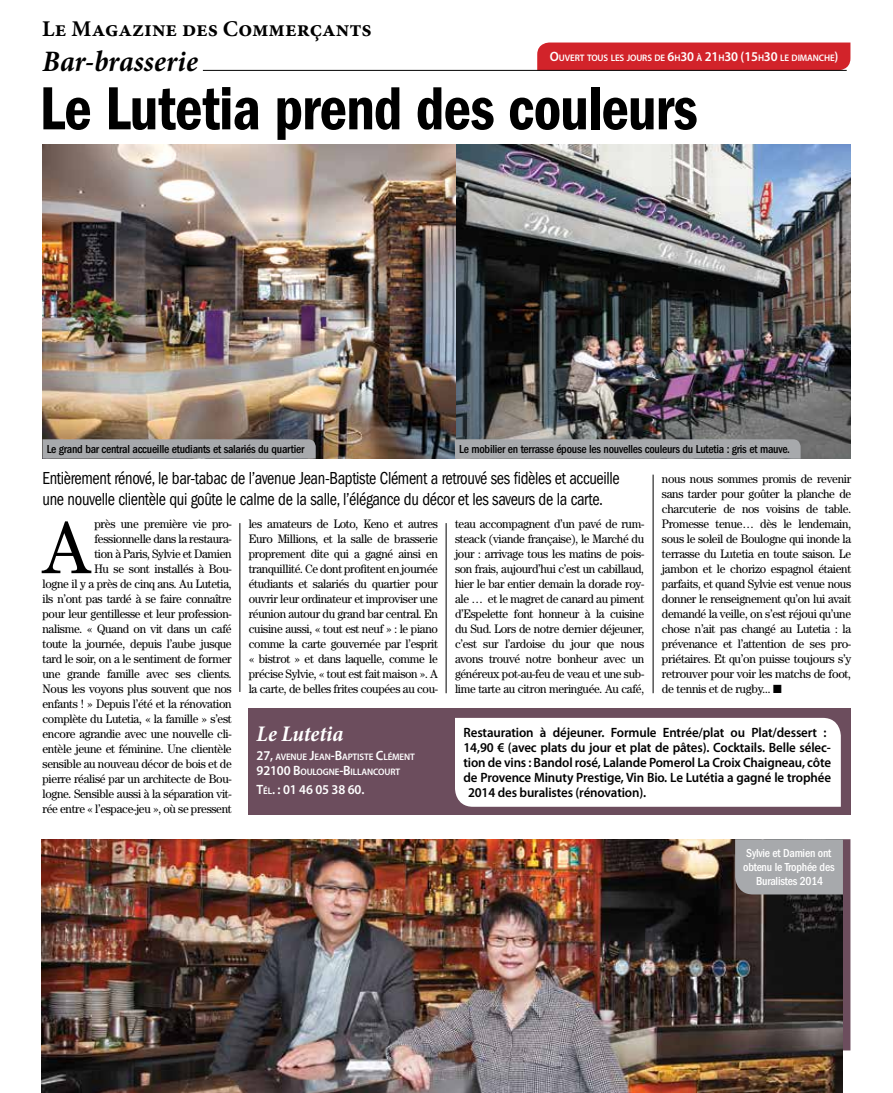
<style>
.page{position:relative;width:893px;height:1093px;background:#fff}
.page>*{position:absolute;margin:0;border:0;box-sizing:border-box;transform-origin:0 0}
.t1{font:74.85px "Century Std";color:#000;scale:.96 1}
.t2{font:63px "ITC Franklin Gothic Std Dm Cd";letter-spacing:-.015em;color:#000;scale:.95 1}
.t3{font:italic 700 condensed 30px "Minion Pro";letter-spacing:.005em;color:#000}
.t4{font:700 22.5px "Minion Pro";color:#000}
.t5{font:italic 700 condensed 22.5px "Minion Pro";color:#fff}
.t6{font:condensed 18px/20.5px "ITC Franklin Gothic Std";letter-spacing:-.02em;color:#000;scale:.91 1}
.t7{font:600 13.5px "Myriad Pro";letter-spacing:-.01em;color:#000;scale:.96 1}
.t8{font:600 13.5px "Myriad Pro";letter-spacing:-.01em;color:#fff;scale:.96 1}
.t9{font:12.3px/15px "Century Std";letter-spacing:-.025em;color:#000;text-align:justify;scale:.94 1}
.t10{font:12.3px/15px "Century Std";letter-spacing:-.025em;color:#000;text-align:right;scale:.96 1}
.t11{font:500 condensed 12px "ITC Franklin Gothic Std";letter-spacing:-.02em;color:#000}
.t12{font:500 condensed 12px/14.2px "ITC Franklin Gothic Std";letter-spacing:-.02em;color:#fff;text-align:center}
.t13{font:600 9.45px/15px "Myriad Pro";letter-spacing:-.015em;color:#fff;scale:.96 1}
.s1{font-size:13.5px}
.s2{font-size:9.45px}
</style>
<div class="page">
<div style="left:248px;top:708px;width:602px;height:107px;background:#6c4d5d"></div>
<div style="left:455px;top:718px;width:386px;height:89px;background:#fff"></div>
<div style="left:843px;top:839px;width:7px;height:211px;background:#6c4d5d"></div>
<img style="left:42px;top:839px;width:801px;height:254px">
<hr style="left:239px;top:523px;width:1px;height:169px;background:#000">
<hr style="left:446px;top:523px;width:1px;height:170px;background:#000">
<hr style="left:653px;top:475px;width:1px;height:218px;background:#000">
<div style="left:537px;top:43px;width:313px;height:27px;background:#d2232a"></div>
<hr style="left:203px;top:70px;width:644px;height:1px;background:#000">
<div style="left:735px;top:839px;width:108px;height:55px;background:#a7a9ac"></div>
<img style="left:43px;top:144px;width:807px;height:315px">
<svg style="left:455px;top:439px;width:346px;height:20px"></svg>
<svg style="left:42px;top:439px;width:274px;height:20px"></svg>
<h3 class="t4" style="left:42px;top:13px;width:331px">Le Magazine des Commerçants</h3>
<h3 class="t3" style="left:43px;top:41px;width:157px">Bar-brasserie</h3>
<p class="t13" style="left:550px;top:50px;width:302px"><span class="s1">O</span>UVERT TOUS LES JOURS DE <span class="s1">6</span>H<span class="s1">30</span> À <span class="s1">21</span>H<span class="s1">30 (15</span>H<span class="s1">30</span> LE DIMANCHE<span class="s1">)</span></p>
<h2 class="t2" style="left:40px;top:72px;width:694px">Le Lutetia prend des couleurs</h2>
<p class="t11" style="left:47px;top:442px;width:259px">Le grand bar central accueille etudiants et salariés du quartier</p>
<p class="t11" style="left:459px;top:442px;width:332px">Le mobilier en terrasse épouse les nouvelles couleurs du Lutetia : gris et mauve.</p>
<h3 class="t6" style="left:43px;top:468px;width:636px">Entièrement rénové, le bar-tabac de l’avenue Jean-Baptiste Clément a retrouvé ses fidèles et accueille une nouvelle clientèle qui goûte le calme de la salle, l’élégance du décor et les saveurs de la carte.</h3>
<p class="t9" style="left:662px;top:471px;width:203px">nous nous sommes promis de revenir sans tarder pour goûter la planche de charcuterie de nos voisins de table.<br>Promesse tenue… dès le lendemain, sous le soleil de Boulogne qui inonde la terrasse du Lutetia en toute saison. Le jambon et le chorizo espagnol étaient parfaits, et quand Sylvie est venue nous donner le renseignement qu’on lui avait demandé la veille, on s’est réjoui qu’une chose n’ait pas changé au Lutetia : la prévenance et l’attention de ses pro&shy;priétaires. Et qu’on puisse toujours s’y retrouver pour voir les matchs de foot, de tennis et de rugby... ■</p>
<p class="t9" style="left:249px;top:516px;width:203px">les amateurs de Loto, Keno et autres Euro Millions, et la salle de brasserie proprement dite qui a gagné ainsi en tranquillité. Ce dont profitent en journée étudiants et salariés du quartier pour ouvrir leur ordinateur et improviser une réunion autour du grand bar central. En cuisine aussi, « tout est neuf » : le piano comme la carte gouvernée par l’esprit « bistrot » et dans laquelle, comme le précise Sylvie, « tout est fait maison ». A la carte, de belles frites coupées au cou-</p>
<p class="t9" style="left:455px;top:516px;width:203px">teau accompagnent d’un pavé de rum&shy;steack (viande française), le Marché du jour : arrivage tous les matins de pois&shy;son frais, aujourd’hui c’est un cabillaud, hier le bar entier demain la dorade roy&shy;ale … et le magret de canard au piment d’Espelette font honneur à la cuisine du Sud. Lors de notre dernier déjeuner, c’est sur l’ardoise du jour que nous avons trouvé notre bonheur avec un généreux pot-au-feu de veau et une sub&shy;lime tarte au citron meringuée. Au café,</p>
<p class="t10" style="left:43px;top:516px;width:199px">près une première vie pro&shy;fessionnelle dans la restaura-<br>tion à Paris, Sylvie et Damien<br>Hu se sont installés à Bou-<br>logne il y a près de cinq ans. Au Lutetia, ils n’ont pas tardé à se faire connaître pour leur gentillesse et leur profession&shy;nalisme. « Quand on vit dans un café toute la journée, depuis l’aube jusque tard le soir, on a le sentiment de former une grande famille avec ses clients.<br>Nous les voyons plus souvent que nos enfants ! » Depuis l’été et la rénovation complète du Lutetia, « la famille » s’est encore agrandie avec une nouvelle cli&shy;entèle jeune et féminine. Une clientèle sensible au nouveau décor de bois et de pierre réalisé par un architecte de Bou&shy;logne. Sensible aussi à la séparation vit&shy;rée entre « l’espace-jeu », où se pressent</p>
<h1 class="t1" style="left:43px;top:504px;width:51px">A</h1>
<h3 class="t5" style="left:256px;top:718px;width:89px">Le Lutetia</h3>
<p class="t13" style="left:256px;top:749px;width:166px"><span class="s1">27,</span> AVENUE <span class="s1">J</span>EAN<span class="s1">-B</span>APTISTE <span class="s1">C</span>LÉMENT<br><span class="s1">92100 B</span>OULOGNE<span class="s1">-B</span>ILLANCOURT</p>
<p class="t8" style="left:256px;top:781px;width:114px">T<span class="s2">ÉL</span>. : 01 46 05 38 60.</p>
<p class="t7" style="left:463px;top:724px;width:380px">Restauration à déjeuner. Formule Entrée/plat ou Plat/dessert :</p>
<p class="t7" style="left:463px;top:739px;width:384px">14,90 € (avec plats du jour et plat de pâtes). Cocktails. Belle sélec-</p>
<p class="t7" style="left:463px;top:754px;width:384px">tion de vins : Bandol rosé, Lalande Pomerol La Croix Chaigneau, côte</p>
<p class="t7" style="left:463px;top:769px;width:384px">de Provence Minuty Prestige, Vin Bio. Le Lutétia a gagné le trophée</p>
<p class="t7" style="left:468px;top:784px;width:187px">2014 des buralistes (rénovation).</p>
<p class="t12" style="left:743px;top:846px;width:93px">Sylvie et Damien ont obtenu le Trophée des<br>Buralistes 2014</p>
</div>
